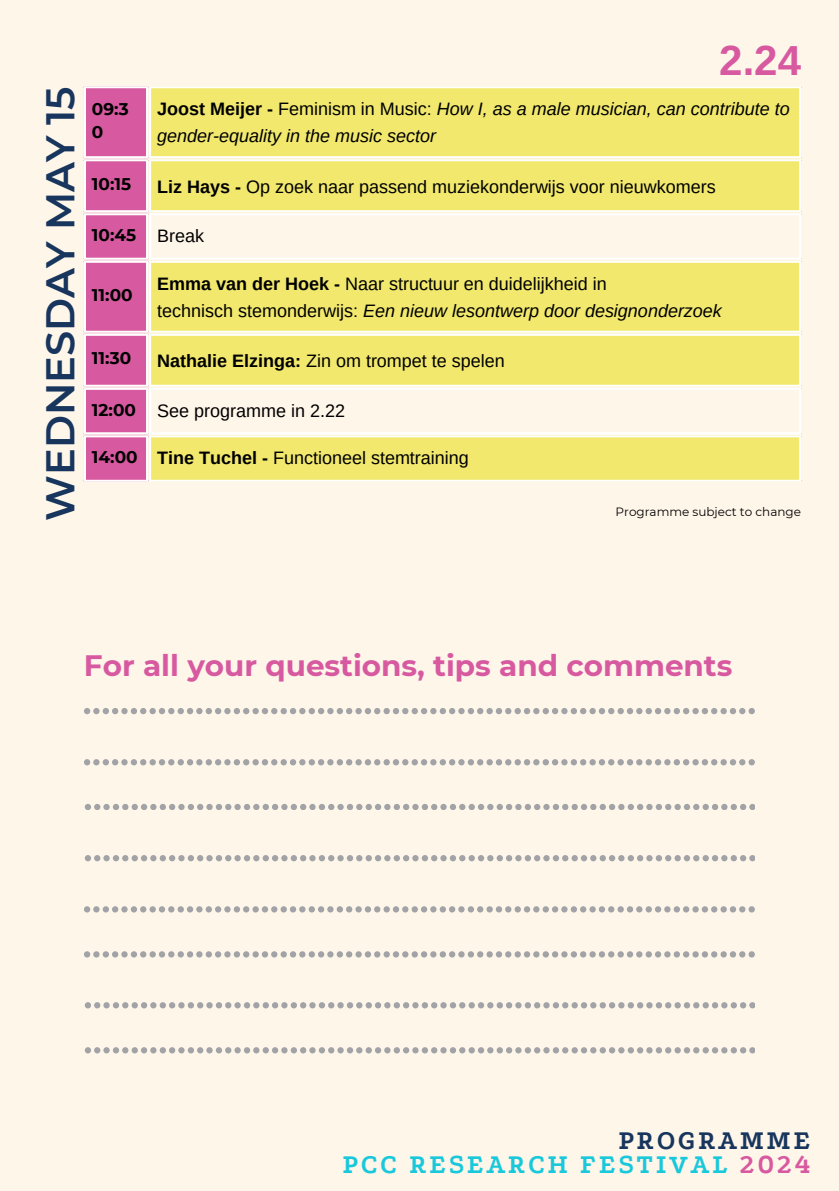
<style>
.page{position:relative;width:839px;height:1191px;background:#fff}
.page>*{position:absolute;margin:0;border:0;box-sizing:border-box;transform-origin:0 0}
.t1{font:700 42px "Arimo";color:#d75aa0}
.t2{font:600 40px "Montserrat";color:#17355d}
.t3{font:700 29.4px "Montserrat";color:#d75aa0}
.t4{font:700 28px/24px "Podkova";letter-spacing:.09em;color:#1ac8db;text-align:right}
.t5{font:18px "Arimo";color:#000}
.t6{font:italic 18px/26.8px "Arimo";color:#000}
.t7{font:700 16.8px/22.6px "Montserrat";color:#000}
.t8{font:12px "Montserrat";color:#000}
.s1{font-weight:700;font-style:normal}
.s2{font-style:normal}
.s3{font-weight:700}
.s4{color:#17355d}
.s5{color:#d75aa0}
</style>
<div class="page">
<div style="left:0;top:0;width:838px;height:1191px;background:#fff6ea"></div>
<div style="left:84px;top:88px;width:64px;height:392px;background:#d75aa0"></div>
<div style="left:149px;top:88px;width:652px;height:392px;background:#f1e86d"></div>
<svg style="left:149px;top:215px;width:652px;height:217px;fill:#f1e86d"></svg>
<hr style="left:84px;top:88px;width:2px;height:68px;background:#fff">
<hr style="left:146px;top:88px;width:2px;height:68px;background:#fff">
<hr style="left:84px;top:86px;width:64px;height:2px;background:#fff">
<hr style="left:84px;top:156px;width:64px;height:2px;background:#fff">
<hr style="left:149px;top:88px;width:2px;height:68px;background:#fff">
<hr style="left:799px;top:88px;width:2px;height:68px;background:#fff">
<hr style="left:149px;top:86px;width:652px;height:2px;background:#fff">
<hr style="left:149px;top:156px;width:652px;height:2px;background:#fff">
<hr style="left:84px;top:161px;width:2px;height:49px;background:#fff">
<hr style="left:146px;top:161px;width:2px;height:49px;background:#fff">
<hr style="left:84px;top:159px;width:64px;height:2px;background:#fff">
<hr style="left:84px;top:210px;width:64px;height:2px;background:#fff">
<hr style="left:149px;top:161px;width:2px;height:49px;background:#fff">
<hr style="left:799px;top:161px;width:2px;height:49px;background:#fff">
<hr style="left:149px;top:159px;width:652px;height:2px;background:#fff">
<hr style="left:149px;top:210px;width:652px;height:2px;background:#fff">
<hr style="left:84px;top:215px;width:2px;height:43px;background:#fff">
<hr style="left:146px;top:215px;width:2px;height:43px;background:#fff">
<hr style="left:84px;top:213px;width:64px;height:2px;background:#fff">
<hr style="left:84px;top:258px;width:64px;height:2px;background:#fff">
<hr style="left:149px;top:215px;width:2px;height:43px;background:#fff">
<hr style="left:799px;top:215px;width:2px;height:43px;background:#fff">
<hr style="left:149px;top:213px;width:652px;height:2px;background:#fff">
<hr style="left:149px;top:258px;width:652px;height:2px;background:#fff">
<hr style="left:84px;top:263px;width:2px;height:68px;background:#fff">
<hr style="left:146px;top:263px;width:2px;height:68px;background:#fff">
<hr style="left:84px;top:261px;width:64px;height:2px;background:#fff">
<hr style="left:84px;top:331px;width:64px;height:2px;background:#fff">
<hr style="left:149px;top:263px;width:2px;height:68px;background:#fff">
<hr style="left:799px;top:263px;width:2px;height:68px;background:#fff">
<hr style="left:149px;top:261px;width:652px;height:2px;background:#fff">
<hr style="left:149px;top:331px;width:652px;height:2px;background:#fff">
<hr style="left:84px;top:336px;width:2px;height:49px;background:#fff">
<hr style="left:146px;top:336px;width:2px;height:49px;background:#fff">
<hr style="left:84px;top:334px;width:64px;height:2px;background:#fff">
<hr style="left:84px;top:385px;width:64px;height:2px;background:#fff">
<hr style="left:149px;top:336px;width:2px;height:49px;background:#fff">
<hr style="left:799px;top:336px;width:2px;height:49px;background:#fff">
<hr style="left:149px;top:334px;width:652px;height:2px;background:#fff">
<hr style="left:149px;top:385px;width:652px;height:2px;background:#fff">
<hr style="left:84px;top:390px;width:2px;height:42px;background:#fff">
<hr style="left:146px;top:390px;width:2px;height:42px;background:#fff">
<hr style="left:84px;top:388px;width:64px;height:2px;background:#fff">
<hr style="left:84px;top:432px;width:64px;height:2px;background:#fff">
<hr style="left:149px;top:390px;width:2px;height:42px;background:#fff">
<hr style="left:799px;top:390px;width:2px;height:42px;background:#fff">
<hr style="left:149px;top:388px;width:652px;height:2px;background:#fff">
<hr style="left:149px;top:432px;width:652px;height:2px;background:#fff">
<hr style="left:84px;top:437px;width:2px;height:43px;background:#fff">
<hr style="left:146px;top:437px;width:2px;height:43px;background:#fff">
<hr style="left:84px;top:435px;width:64px;height:2px;background:#fff">
<hr style="left:84px;top:480px;width:64px;height:2px;background:#fff">
<hr style="left:149px;top:437px;width:2px;height:43px;background:#fff">
<hr style="left:799px;top:437px;width:2px;height:43px;background:#fff">
<hr style="left:149px;top:435px;width:652px;height:2px;background:#fff">
<hr style="left:149px;top:480px;width:652px;height:2px;background:#fff">
<svg style="left:84px;top:708px;width:670px;height:6px"></svg>
<svg style="left:85px;top:804px;width:669px;height:6px"></svg>
<svg style="left:84px;top:759px;width:670px;height:6px"></svg>
<svg style="left:85px;top:855px;width:669px;height:6px"></svg>
<svg style="left:84px;top:906px;width:670px;height:7px"></svg>
<svg style="left:85px;top:1002px;width:669px;height:6px"></svg>
<svg style="left:84px;top:951px;width:670px;height:7px"></svg>
<svg style="left:85px;top:1047px;width:669px;height:6px"></svg>
<p class="t2" style="left:36px;top:521px;width:436px;rotate:-90deg">WEDNESDAY MAY 15</p>
<p class="t1" style="left:719px;top:37px;width:83px">2.24</p>
<h1 class="t7" style="left:92px;top:98px;width:38px">09:3<br>0</h1>
<h2 class="t6" style="left:157px;top:96px;width:634px"><span class="s1">Joost Meijer -</span> <span class="s2">Feminism in Music:</span> How I, as a male musician, can contribute to gender-equality in the music sector</h2>
<p class="t7" style="left:92px;top:172px;width:41px">10:15</p>
<p class="t5" style="left:157px;top:176px;width:560px"><span class="s3">Liz Hays -</span> Op zoek naar passend muziekonderwijs voor nieuwkomers</p>
<p class="t7" style="left:92px;top:224px;width:46px">10:45</p>
<p class="t5" style="left:157px;top:226px;width:48px">Break</p>
<p class="t7" style="left:92px;top:284px;width:42px">11:00</p>
<p class="t5" style="left:157px;top:274px;width:451px"><span class="s3">Emma van der Hoek -</span> Naar structuur en duidelijkheid in</p>
<p class="t6" style="left:157px;top:297px;width:566px"><span class="s2">technisch stemonderwijs:</span> Een nieuw lesontwerp door designonderzoek</p>
<p class="t7" style="left:92px;top:347px;width:41px">11:30</p>
<p class="t5" style="left:157px;top:351px;width:349px"><span class="s3">Nathalie Elzinga:</span> Zin om trompet te spelen</p>
<p class="t7" style="left:92px;top:398px;width:45px">12:00</p>
<p class="t5" style="left:157px;top:401px;width:189px">See programme in 2.22</p>
<p class="t7" style="left:92px;top:446px;width:47px">14:00</p>
<p class="t5" style="left:157px;top:448px;width:313px"><span class="s3">Tine Tuchel -</span> Functioneel stemtraining</p>
<h4 class="t8" style="left:615px;top:505px;width:187px">Programme subject to change</h4>
<p class="t3" style="left:84px;top:648px;width:650px">For all your questions, tips and comments</p>
<p class="t4" style="left:342px;top:1128px;width:469px"><span class="s4">PROGRAMME<br></span>PCC RESEARCH FESTIVAL <span class="s5">2024</span></p>
</div>
